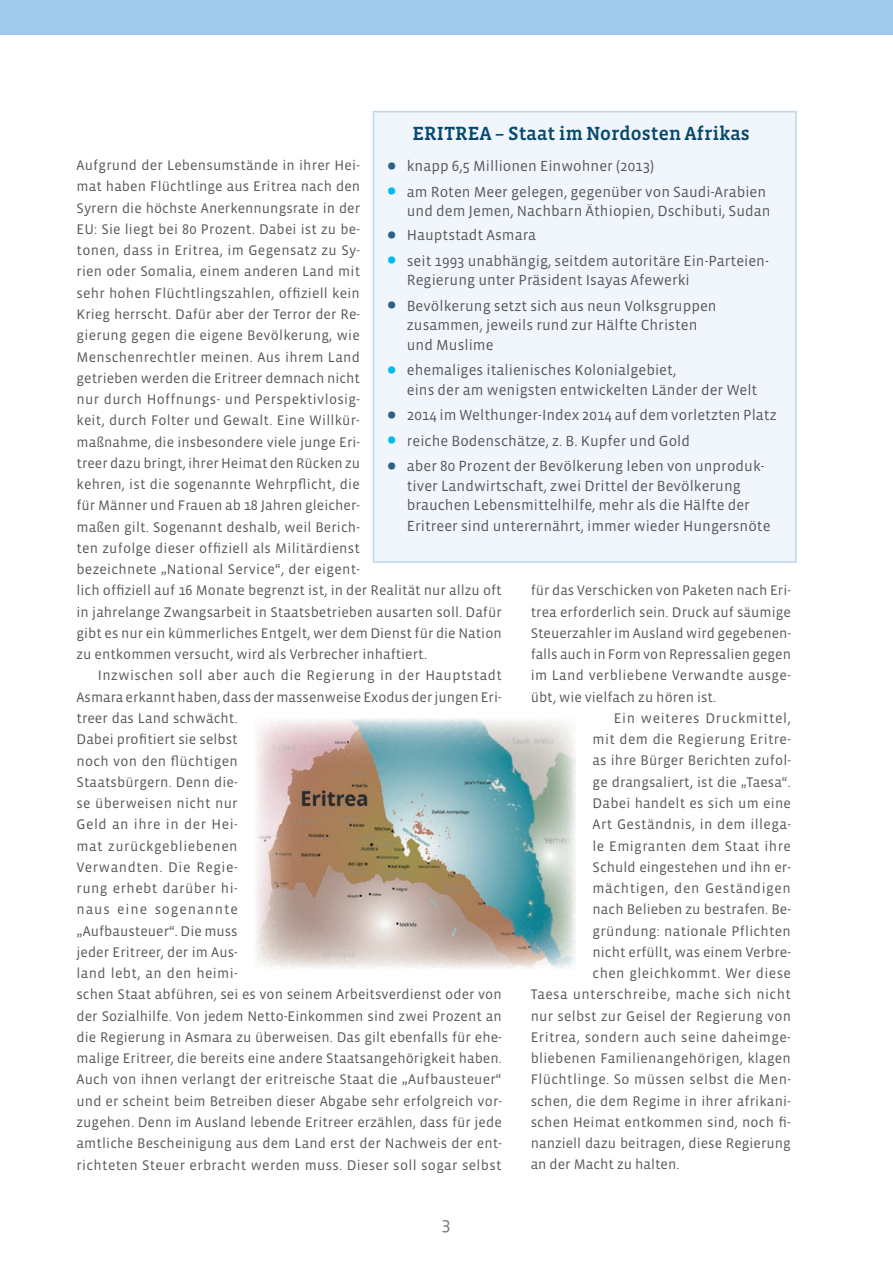
<style>
.page{position:relative;width:893px;height:1263px;background:#fff}
.page>*{position:absolute;margin:0;border:0;box-sizing:border-box;transform-origin:0 0}
.t1{font:500 19.5px "Vista Slab OT";letter-spacing:.005em;color:#06496e}
.t2{font:18px "Vista Sans";color:#717d83}
.t3{font:15px/19.5px "Vista Sans";letter-spacing:.005em;color:#57585a}
.t4{font:14.25px/21.3px "Vista Sans";letter-spacing:.005em;color:#57585a}
.t5{font:14.25px "Vista Sans";letter-spacing:.025em;color:#57585a}
.t6{font:14.25px "Vista Sans";letter-spacing:.03em;color:#57585a}
.t7{font:14.25px "Vista Sans";letter-spacing:.04em;color:#57585a}
.s1{font-size:36px;color:#2d6287}
.s2{font-size:36px;color:#00baf1}
</style>
<div class="page">
<div style="left:0;top:0;width:893px;height:34px;background:#a0c9eb"></div>
<img style="left:256px;top:719px;width:320px;height:249px">
<div style="left:373px;top:111px;width:424px;height:452px;background:#f0f6fb"></div>
<h1 class="t1" style="left:412px;top:123px;width:339px">ERITREA – Staat im Nordosten Afrikas</h1>
<p class="t3" style="left:386px;top:157px;width:270px"><span class="s1">•</span> knapp 6,5 Millionen Einwohner (2013)</p>
<p class="t3" style="left:386px;top:182px;width:387px;text-align:right"><span class="s2">•</span> am Roten Meer gelegen, gegenüber von Saudi-Arabien und dem Jemen, Nachbarn Äthiopien, Dschibuti, Sudan</p>
<p class="t3" style="left:386px;top:226px;width:152px"><span class="s1">•</span> Hauptstadt Asmara</p>
<p class="t3" style="left:407px;top:251px;width:364px;text-indent:-21px"><span class="s2">•</span> seit 1993 unabhängig, seitdem autoritäre Ein-Parteien-<br>Regierung unter Präsident Isayas Afewerki</p>
<p class="t3" style="left:407px;top:296px;width:311px;text-indent:-21px"><span class="s1">•</span> Bevölkerung setzt sich aus neun Volksgruppen zusammen, jeweils rund zur Hälfte Christen und Muslime</p>
<p class="t3" style="left:407px;top:361px;width:352px;text-indent:-21px"><span class="s2">•</span> ehemaliges italienisches Kolonialgebiet,<br>eins der am wenigsten entwickelten Länder der Welt</p>
<p class="t3" style="left:386px;top:406px;width:393px"><span class="s1">•</span> 2014 im Welthunger-Index 2014 auf dem vorletzten Platz</p>
<p class="t3" style="left:386px;top:431px;width:306px"><span class="s2">•</span> reiche Bodenschätze, z. B. Kupfer und Gold</p>
<p class="t3" style="left:386px;top:457px;width:380px;text-align:center"><span class="s1">•</span> aber 80 Prozent der Bevölkerung leben von unproduk&shy;tiver Landwirtschaft, zwei Drittel der Bevölkerung brauchen Lebensmittelhilfe, mehr als die Hälfte der</p>
<p class="t3" style="left:407px;top:517px;width:365px">Eritreer sind unterernährt, immer wieder Hungersnöte</p>
<p class="t4" style="left:77px;top:155px;width:427px">Aufgrund der Lebensumstände in ihrer Hei-<br>mat haben Flüchtlinge aus Eritrea nach den<br>Syrern die höchste Anerkennungsrate in der<br>EU: Sie liegt bei 80 Prozent. Dabei ist zu be-<br>tonen, dass in Eritrea, im Gegensatz zu Sy-<br>rien oder Somalia, einem anderen Land mit<br>sehr hohen Flüchtlingszahlen, offiziell kein<br>Krieg herrscht. Dafür aber der Terror der Re-<br>gierung gegen die eigene Bevölkerung, wie<br>Menschenrechtler meinen. Aus ihrem Land<br>getrieben werden die Eritreer demnach nicht<br>nur durch Hoffnungs- und Perspektivlosig-<br>keit, durch Folter und Gewalt. Eine Willkür-<br>maßnahme, die insbesondere viele junge Eri-<br>treer dazu bringt, ihrer Heimat den Rücken zu<br>kehren, ist die sogenannte Wehrpflicht, die<br>für Männer und Frauen ab 18 Jahren gleicher-<br>maßen gilt. Sogenannt deshalb, weil Berich-<br>ten zufolge dieser offiziell als Militärdienst<br>bezeichnete „National Service“, der eigent-<br>lich offiziell auf 16 Monate begrenzt ist, in der Realität nur allzu oft in jahrelange Zwangsarbeit in Staatsbetrieben ausarten soll. Dafür gibt es nur ein kümmerliches Entgelt, wer dem Dienst für die Nation zu entkommen versucht, wird als Verbrecher inhaftiert.</p>
<p class="t4" style="left:77px;top:665px;width:427px;text-indent:21px">Inzwischen soll aber auch die Regierung in der Hauptstadt Asmara erkannt haben, dass der massenweise Exodus der jungen Eri&shy;treer das Land schwächt.<br>Dabei profitiert sie selbst<br>noch von den flüchtigen<br>Staatsbürgern. Denn die-<br>se überweisen nicht nur<br>Geld an ihre in der Hei-<br>mat zurückgebliebenen<br>Verwandten. Die Regie-<br>rung erhebt darüber hi-<br>naus eine sogenannte<br>„Auf bausteuer“. Die muss<br>jeder Eritreer, der im Aus-<br>land lebt, an den heimi-<br>schen Staat abführen, sei es von seinem Arbeitsverdienst oder von der Sozialhilfe. Von jedem Netto-Einkommen sind zwei Prozent an die Regierung in Asmara zu überweisen. Das gilt ebenfalls für ehe&shy;malige Eritreer, die bereits eine andere Staatsangehörigkeit haben.<br>Auch von ihnen verlangt der eritreische Staat die „Aufbausteuer“ und er scheint beim Betreiben dieser Abgabe sehr erfolgreich vor&shy;zugehen. Denn im Ausland lebende Eritreer erzählen, dass für jede amtliche Bescheinigung aus dem Land erst der Nachweis der ent&shy;richteten Steuer erbracht werden muss. Dieser soll sogar selbst</p>
<p class="t4" style="left:531px;top:580px;width:262px">für das Verschicken von Paketen nach Eri-</p>
<p class="t4" style="left:531px;top:601px;width:262px">trea erforderlich sein. Druck auf säumige</p>
<p class="t4" style="left:531px;top:623px;width:262px">Steuerzahler im Ausland wird gegebenen-</p>
<p class="t4" style="left:531px;top:644px;width:262px">falls auch in Form von Repressalien gegen</p>
<p class="t5" style="left:531px;top:668px;width:262px">im Land verbliebene Verwandte ausge-</p>
<p class="t4" style="left:531px;top:686px;width:187px">übt, wie vielfach zu hören ist.</p>
<p class="t7" style="left:614px;top:711px;width:178px">Ein weiteres Druckmittel,</p>
<p class="t5" style="left:593px;top:732px;width:200px">mit dem die Regierung Eritre-</p>
<p class="t4" style="left:593px;top:750px;width:200px">as ihre Bürger Berichten zufol-</p>
<p class="t4" style="left:593px;top:771px;width:200px">ge drangsaliert, ist die „Taesa“.</p>
<p class="t4" style="left:593px;top:793px;width:200px">Dabei handelt es sich um eine</p>
<p class="t5" style="left:593px;top:817px;width:200px">Art Geständnis, in dem illega-</p>
<p class="t5" style="left:593px;top:838px;width:200px">le Emigranten dem Staat ihre</p>
<p class="t4" style="left:593px;top:857px;width:200px">Schuld eingestehen und ihn er-</p>
<p class="t7" style="left:593px;top:881px;width:200px">mächtigen, den Geständigen</p>
<p class="t4" style="left:593px;top:899px;width:200px">nach Belieben zu bestrafen. Be-</p>
<p class="t4" style="left:593px;top:920px;width:200px">gründung: nationale Pflichten</p>
<p class="t4" style="left:593px;top:942px;width:200px">nicht erfüllt, was einem Verbre-</p>
<p class="t5" style="left:593px;top:966px;width:200px">chen gleichkommt. Wer diese</p>
<p class="t6" style="left:531px;top:987px;width:262px">Taesa unterschreibe, mache sich nicht</p>
<p class="t4" style="left:531px;top:1005px;width:262px">nur selbst zur Geisel der Regierung von</p>
<p class="t6" style="left:531px;top:1030px;width:262px">Eritrea, sondern auch seine daheimge-</p>
<p class="t4" style="left:531px;top:1048px;width:262px">bliebenen Familienangehörigen, klagen</p>
<p class="t5" style="left:531px;top:1072px;width:262px">Flüchtlinge. So müssen selbst die Men-</p>
<p class="t4" style="left:531px;top:1090px;width:262px">schen, die dem Regime in ihrer afrikani-</p>
<p class="t4" style="left:531px;top:1112px;width:262px">schen Heimat entkommen sind, noch fi-</p>
<p class="t4" style="left:531px;top:1133px;width:262px">nanziell dazu beitragen, diese Regierung</p>
<p class="t4" style="left:531px;top:1154px;width:150px">an der Macht zu halten.</p>
<p class="t2" style="left:442px;top:1215px;width:10px">3</p>
</div>
